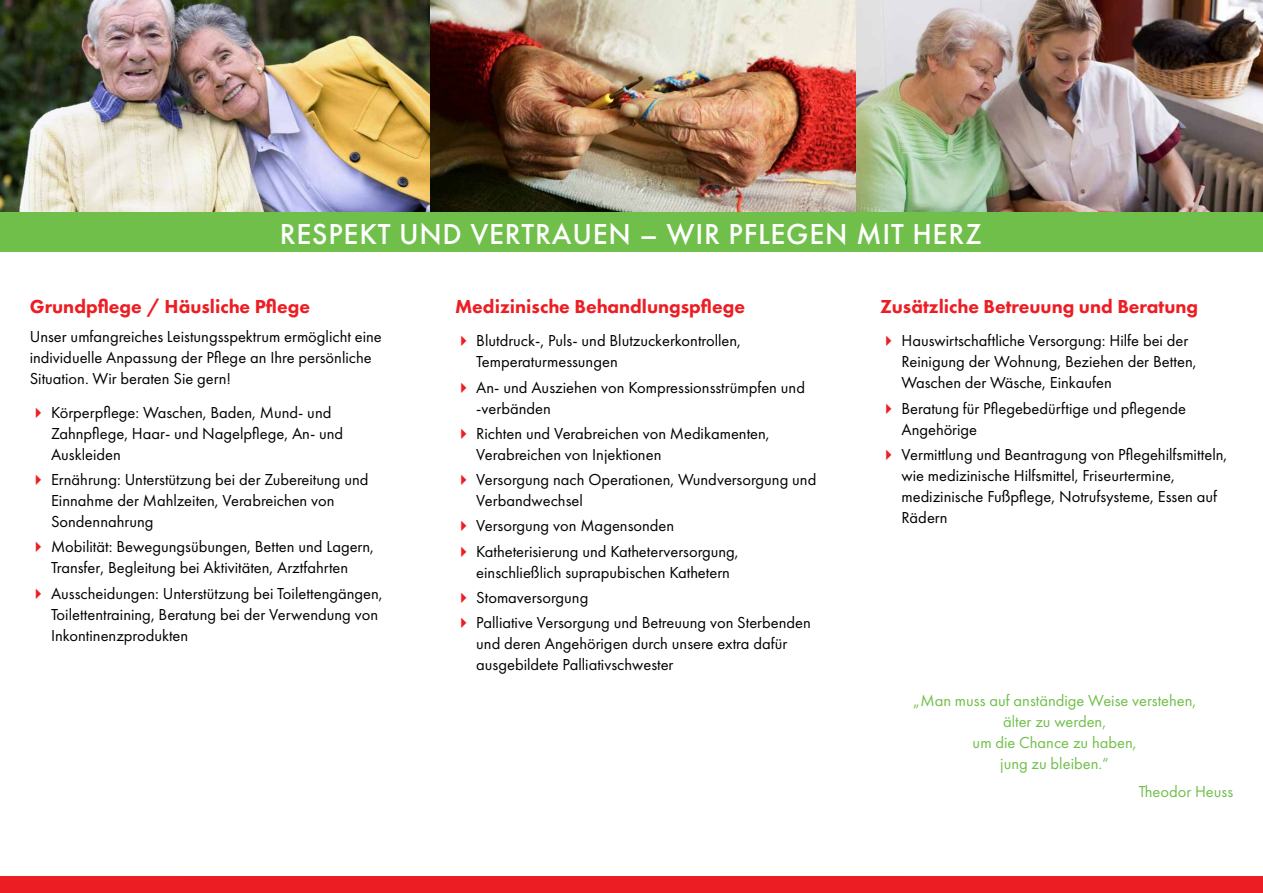
<style>
.page{position:relative;width:1263px;height:893px;background:#fff}
.page>*{position:absolute;margin:0;border:0;box-sizing:border-box;transform-origin:0 0}
.t1{font:500 30px "Futura PT";letter-spacing:.025em;color:#fff}
.t2{font:800 19.5px "Futura PT";color:#ed1d24}
.t3{font:16.5px/21px "Futura PT";color:#000}
.t4{font:16.5px/21px "Futura PT";color:#71bf4b;text-align:center}
</style>
<div class="page">
<img style="left:0;top:0;width:846px;height:213px">
<img style="left:846px;top:0;width:417px;height:213px">
<div style="left:0;top:876px;width:1263px;height:17px;background:#ed1d24"></div>
<div style="left:0;top:213px;width:1263px;height:39px;background:#71bf4b"></div>
<h1 class="t1" style="left:280px;top:216px;width:703px">RESPEKT UND VERTRAUEN – WIR PFLEGEN MIT HERZ</h1>
<p class="t2" style="left:30px;top:294px;width:282px">Grundpflege / Häusliche Pflege</p>
<p class="t3" style="left:30px;top:326px;width:354px">Unser umfangreiches Leistungsspektrum ermöglicht eine individuelle Anpassung der Pflege an Ihre persönliche<br>Situation. Wir beraten Sie gern!</p>
<p class="t3" style="left:51px;top:402px;width:294px">Körperpflege: Waschen, Baden, Mund- und<br>Zahnpflege, Haar- und Nagelpflege, An- und<br>Auskleiden</p>
<p class="t3" style="left:51px;top:469px;width:319px">Ernährung: Unterstützung bei der Zubereitung und<br>Einnahme der Mahlzeiten, Verabreichen von<br>Sondennahrung</p>
<p class="t3" style="left:51px;top:536px;width:324px">Mobilität: Bewegungsübungen, Betten und Lagern,<br>Transfer, Begleitung bei Aktivitäten, Arztfahrten</p>
<p class="t3" style="left:51px;top:582px;width:333px">Ausscheidungen: Unterstützung bei Toilettengängen,<br>Toilettentraining, Beratung bei der Verwendung von<br>Inkontinenzprodukten</p>
<p class="t2" style="left:455px;top:294px;width:292px">Medizinische Behandlungspflege</p>
<p class="t3" style="left:476px;top:330px;width:266px">Blutdruck-, Puls- und Blutzuckerkontrollen,<br>Temperaturmessungen</p>
<p class="t3" style="left:476px;top:376px;width:330px">An- und Ausziehen von Kompressionsstrümpfen und -verbänden</p>
<p class="t3" style="left:476px;top:423px;width:295px">Richten und Verabreichen von Medikamenten,<br>Verabreichen von Injektionen</p>
<p class="t3" style="left:476px;top:469px;width:342px">Versorgung nach Operationen, Wundversorgung und<br>Verbandwechsel</p>
<p class="t3" style="left:476px;top:513px;width:264px;line-height:25.2px">Versorgung von Magensonden<br>Katheterisierung und Katheterversorgung,</p>
<p class="t3" style="left:476px;top:559px;width:336px;line-height:25.2px">einschließlich suprapubischen Kathetern<br>Stomaversorgung<br>Palliative Versorgung und Betreuung von Sterbenden</p>
<p class="t3" style="left:476px;top:633px;width:312px">und deren Angehörigen durch unsere extra dafür ausgebildete Palliativschwester</p>
<p class="t2" style="left:880px;top:294px;width:319px">Zusätzliche Betreuung und Beratung</p>
<p class="t3" style="left:901px;top:330px;width:296px">Hauswirtschaftliche Versorgung: Hilfe bei der<br>Reinigung der Wohnung, Beziehen der Betten,<br>Waschen der Wäsche, Einkaufen</p>
<p class="t3" style="left:901px;top:397px;width:286px">Beratung für Pflegebedürftige und pflegende<br>Angehörige</p>
<p class="t3" style="left:901px;top:444px;width:327px">Vermittlung und Beantragung von Pflegehilfsmitteln, wie medizinische Hilfsmittel, Friseurtermine, medizinische Fußpflege, Notrufsysteme, Essen auf Rädern</p>
<p class="t4" style="left:913px;top:690px;width:285px">„Man muss auf anständige Weise verstehen, älter zu werden,<br>um die Chance zu haben,<br>jung zu bleiben.“</p>
<p class="t4" style="left:1139px;top:781px;width:96px">Theodor Heuss</p>
</div>
